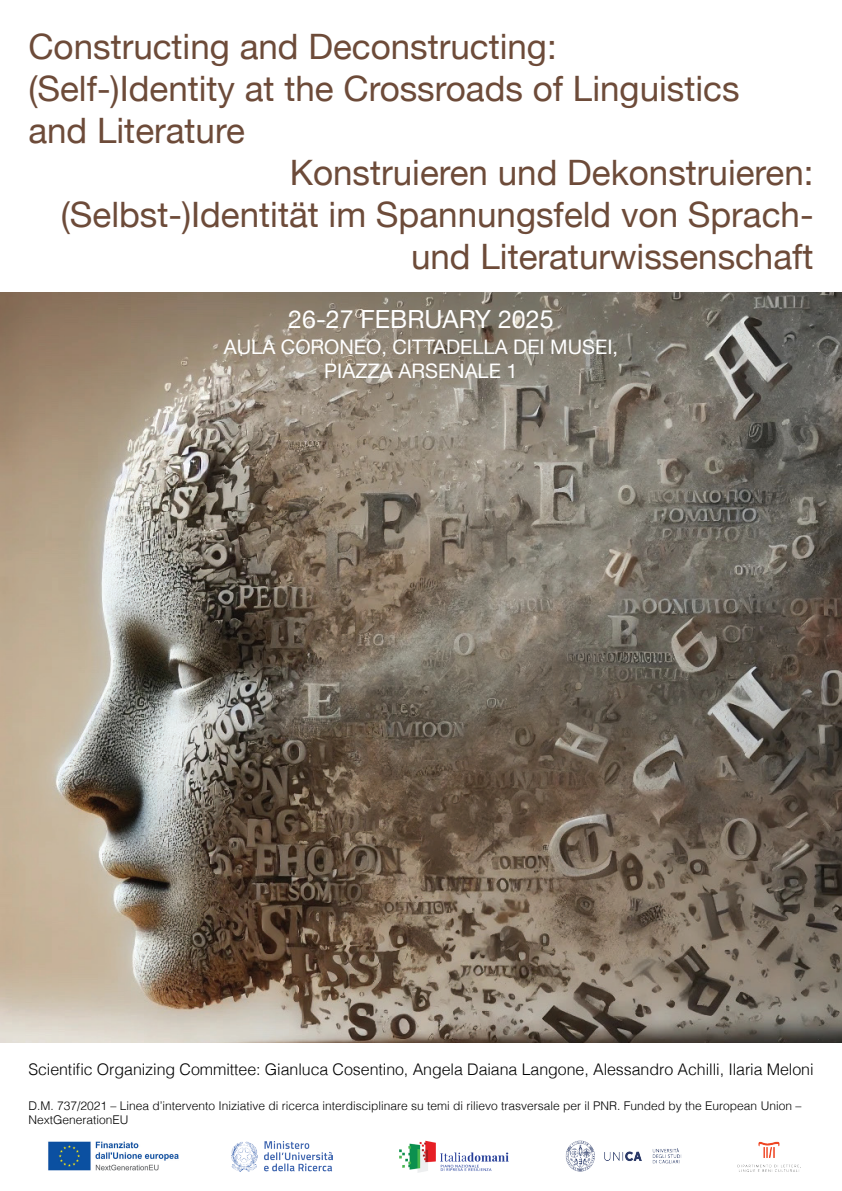
<style>
.page{position:relative;width:842px;height:1191px;background:#fff}
.page>*{position:absolute;margin:0;border:0;box-sizing:border-box;transform-origin:0 0}
.t1{font:35px "Helvetica Neue";color:#6d4b39}
.t2{font:25px "Helvetica Neue";color:#fff}
.t3{font:20px/24px "Helvetica Neue";color:#fff;text-align:center}
.t4{font:300 16px "Helvetica";letter-spacing:-.005em;color:#000}
.t5{font:300 12px/14.4px "Helvetica";color:#000}
</style>
<div class="page">
<img style="left:0;top:292px;width:842px;height:750px">
<img style="left:565px;top:1140px;width:117px;height:31px">
<img style="left:737px;top:1141px;width:64px;height:30px">
<img style="left:48px;top:1141px;width:131px;height:30px">
<img style="left:232px;top:1142px;width:100px;height:30px">
<img style="left:399px;top:1140px;width:110px;height:33px">
<p class="t1" style="left:28px;top:21px;width:530px">Constructing and Deconstructing:</p>
<p class="t1" style="left:28px;top:63px;width:713px">(Self-)Identity at the Crossroads of Linguistics</p>
<p class="t1" style="left:28px;top:105px;width:218px">and Literature</p>
<p class="t1" style="left:290px;top:147px;width:525px">Konstruieren und Dekonstruieren:</p>
<p class="t1" style="left:61px;top:189px;width:754px">(Selbst-)Identität im Spannungsfeld von Sprach-</p>
<p class="t1" style="left:411px;top:231px;width:404px">und Literaturwissenschaft</p>
<p class="t2" style="left:288px;top:301px;width:267px">26-27 FEBRUARY 2025</p>
<p class="t3" style="left:224px;top:336px;width:396px">AULA CORONEO, CITTADELLA DEI MUSEI,<br>PIAZZA ARSENALE 1</p>
<p class="t4" style="left:28px;top:1055px;width:787px">Scientific Organizing Committee: Gianluca Cosentino, Angela Daiana Langone, Alessandro Achilli, Ilaria Meloni</p>
<p class="t5" style="left:28px;top:1097px;width:774px">D.M. 737/2021 – Linea d’intervento Iniziative di ricerca interdisciplinare su temi di rilievo trasversale per il PNR. Funded by the European Union –<br>NextGenerationEU</p>
</div>
